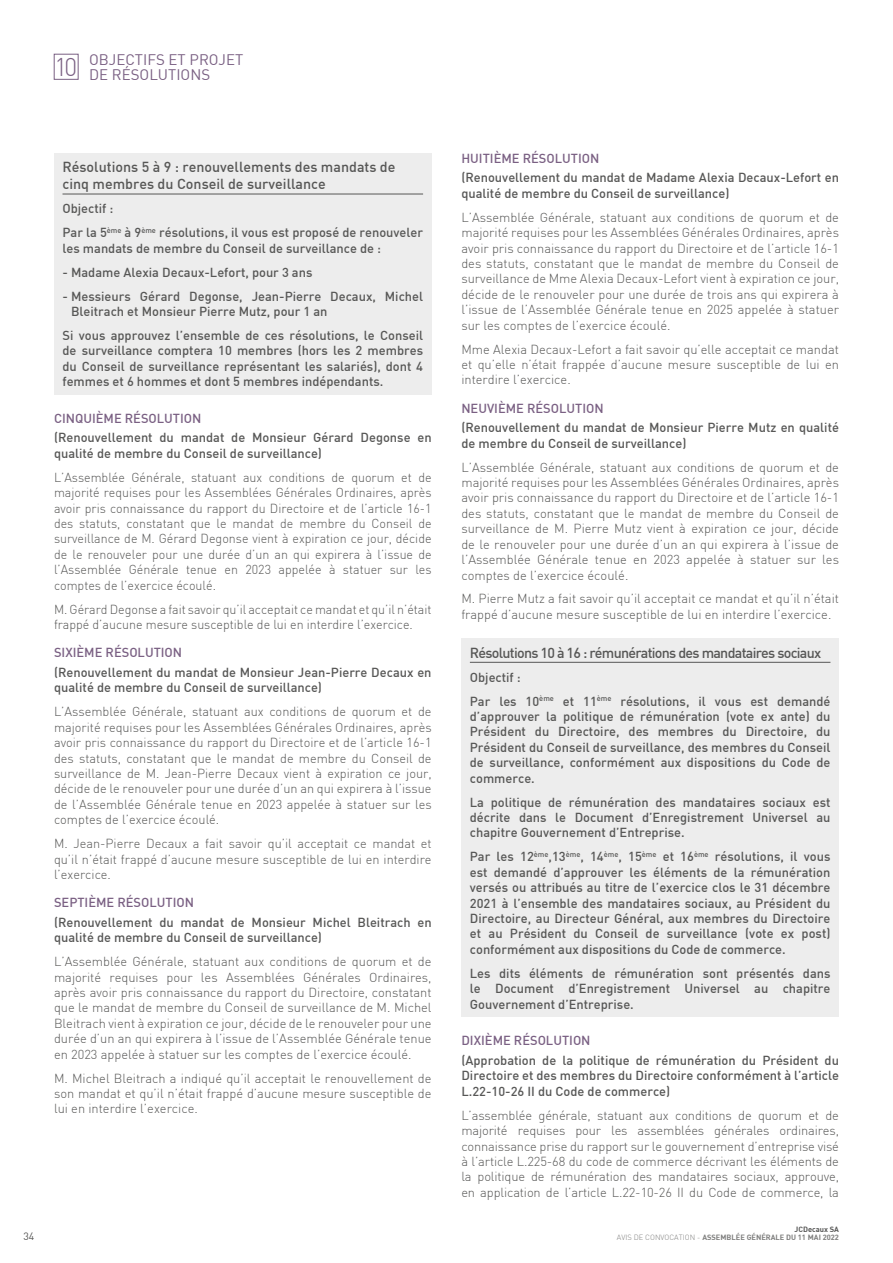
<style>
.page{position:relative;width:893px;height:1263px;background:#fff}
.page>*{position:absolute;margin:0;border:0;box-sizing:border-box;transform-origin:0 0}
.t1{font:15px/15px "DIN";color:#7a6083;text-align:center}
.t2{font:500 14.25px/17.1px "DIN";color:#575756}
.t3{font:500 14.25px "DIN";letter-spacing:-.05em;color:#575756}
.t4{font:300 12.9px/15.5px "DIN";color:#575756;text-align:justify}
.t5{font:500 12.9px/15.5px "DIN";color:#575756}
.t6{font:500 12.9px "DIN";color:#7a6083}
.t7{font:10.5px "DIN";color:#575756}
.t8{font:700 7.5px/7.5px "DIN";color:#7e7e7d;text-align:right}
.s1{font-weight:300;font-size:25.2px}
.s2{color:#575756}
.s3{font-weight:300}
</style>
<div class="page">
<div style="left:54px;top:153px;width:378px;height:242px;background:#ededed"></div>
<hr style="left:63px;top:194px;width:360px;height:1px;background:#575756">
<div style="left:461px;top:638px;width:378px;height:379px;background:#ededed"></div>
<hr style="left:470px;top:662px;width:360px;height:1px;background:#575756">
<div style="left:54px;top:54px;width:24px;height:26px;border:1px solid #7a6083"></div>
<p class="t1" style="left:54px;top:51px;width:190px"><span class="s1">10</span> OBJECTIFS ET PROJET<br>DE RÉSOLUTIONS</p>
<p class="t2" style="left:63px;top:158px;width:334px">Résolutions 5 à 9 : renouvellements des mandats de cinq membres du Conseil de surveillance</p>
<p class="t5" style="left:63px;top:196px;width:362px;line-height:23.9px">Objectif :<br>Par la 5<sup>ème</sup> à 9<sup>ème</sup> résolutions, il vous est proposé de renouveler</p>
<p class="t5" style="left:63px;top:240px;width:320px">les mandats de membre du Conseil de surveillance de :</p>
<p class="t5" style="left:63px;top:264px;width:251px">- Madame Alexia Decaux-Lefort, pour 3 ans</p>
<p class="t5" style="left:71px;top:288px;width:354px;text-indent:-9px">- Messieurs Gérard Degonse, Jean-Pierre Decaux, Michel<br>Bleitrach et Monsieur Pierre Mutz, pour 1 an</p>
<p class="t5" style="left:63px;top:327px;width:362px;text-align:justify">Si vous approuvez l’ensemble de ces résolutions, le Conseil de surveillance comptera 10 membres (hors les 2 membres du Conseil de surveillance représentant les salariés), dont 4 femmes et 6 hommes et dont 5 membres indépendants.</p>
<p class="t6" style="left:54px;top:410px;width:149px">CINQUIÈME RÉSOLUTION</p>
<p class="t5" style="left:54px;top:430px;width:379px">(Renouvellement du mandat de Monsieur Gérard Degonse en qualité de membre du Conseil de surveillance)</p>
<p class="t4" style="left:54px;top:469px;width:379px">L’Assemblée Générale, statuant aux conditions de quorum et de majorité requises pour les Assemblées Générales Ordinaires, après avoir pris connaissance du rapport du Directoire et de l’article 16-1 des statuts, constatant que le mandat de membre du Conseil de surveillance de M. Gérard Degonse vient à expiration ce jour, décide de le renouveler pour une durée d’un an qui expirera à l’issue de l’Assemblée Générale tenue en 2023 appelée à statuer sur les comptes de l’exercice écoulé.</p>
<p class="t4" style="left:54px;top:601px;width:379px">M. Gérard Degonse a fait savoir qu’il acceptait ce mandat et qu’il n’était frappé d’aucune mesure susceptible de lui en interdire l’exercice.</p>
<p class="t6" style="left:54px;top:644px;width:130px">SIXIÈME RÉSOLUTION</p>
<p class="t5" style="left:54px;top:664px;width:379px">(Renouvellement du mandat de Monsieur Jean-Pierre Decaux en qualité de membre du Conseil de surveillance)</p>
<p class="t4" style="left:54px;top:704px;width:379px">L’Assemblée Générale, statuant aux conditions de quorum et de majorité requises pour les Assemblées Générales Ordinaires, après avoir pris connaissance du rapport du Directoire et de l’article 16-1 des statuts, constatant que le mandat de membre du Conseil de surveillance de M. Jean-Pierre Decaux vient à expiration ce jour, décide de le renouveler pour une durée d’un an qui expirera à l’issue de l’Assemblée Générale tenue en 2023 appelée à statuer sur les comptes de l’exercice écoulé.</p>
<p class="t4" style="left:54px;top:836px;width:379px">M. Jean-Pierre Decaux a fait savoir qu’il acceptait ce mandat et qu’il n’était frappé d’aucune mesure susceptible de lui en interdire l’exercice.</p>
<p class="t6" style="left:54px;top:894px;width:142px">SEPTIÈME RÉSOLUTION</p>
<p class="t5" style="left:54px;top:914px;width:379px">(Renouvellement du mandat de Monsieur Michel Bleitrach en qualité de membre du Conseil de surveillance)</p>
<p class="t4" style="left:54px;top:954px;width:379px">L’Assemblée Générale, statuant aux conditions de quorum et de majorité requises pour les Assemblées Générales Ordinaires, après avoir pris connaissance du rapport du Directoire, constatant que le mandat de membre du Conseil de surveillance de M. Michel Bleitrach vient à expiration ce jour, décide de le renouveler pour une durée d’un an qui expirera à l’issue de l’Assemblée Générale tenue en 2023 appelée à statuer sur les comptes de l’exercice écoulé.</p>
<p class="t4" style="left:54px;top:1070px;width:379px">M. Michel Bleitrach a indiqué qu’il acceptait le renouvellement de son mandat et qu’il n’était frappé d’aucune mesure susceptible de lui en interdire l’exercice.</p>
<p class="t6" style="left:461px;top:150px;width:139px">HUITIÈME RÉSOLUTION</p>
<p class="t5" style="left:461px;top:170px;width:379px">(Renouvellement du mandat de Madame Alexia Decaux-Lefort en qualité de membre du Conseil de surveillance)</p>
<p class="t4" style="left:461px;top:209px;width:379px">L’Assemblée Générale, statuant aux conditions de quorum et de majorité requises pour les Assemblées Générales Ordinaires, après avoir pris connaissance du rapport du Directoire et de l’article 16-1 des statuts, constatant que le mandat de membre du Conseil de surveillance de Mme Alexia Decaux-Lefort vient à expiration ce jour, décide de le renouveler pour une durée de trois ans qui expirera à l’issue de l’Assemblée Générale tenue en 2025 appelée à statuer sur les comptes de l’exercice écoulé.</p>
<p class="t4" style="left:461px;top:341px;width:379px">Mme Alexia Decaux-Lefort a fait savoir qu’elle acceptait ce mandat et qu’elle n’était frappée d’aucune mesure susceptible de lui en interdire l’exercice.</p>
<p class="t6" style="left:461px;top:400px;width:144px">NEUVIÈME RÉSOLUTION</p>
<p class="t5" style="left:461px;top:419px;width:379px">(Renouvellement du mandat de Monsieur Pierre Mutz en qualité de membre du Conseil de surveillance)</p>
<p class="t4" style="left:461px;top:459px;width:379px">L’Assemblée Générale, statuant aux conditions de quorum et de majorité requises pour les Assemblées Générales Ordinaires, après avoir pris connaissance du rapport du Directoire et de l’article 16-1 des statuts, constatant que le mandat de membre du Conseil de surveillance de M. Pierre Mutz vient à expiration ce jour, décide de le renouveler pour une durée d’un an qui expirera à l’issue de l’Assemblée Générale tenue en 2023 appelée à statuer sur les comptes de l’exercice écoulé.</p>
<p class="t4" style="left:461px;top:591px;width:379px">M. Pierre Mutz a fait savoir qu’il acceptait ce mandat et qu’il n’était frappé d’aucune mesure susceptible de lui en interdire l’exercice.</p>
<p class="t3" style="left:470px;top:643px;width:353px">Résolutions 10 à 16 : rémunérations des mandataires sociaux</p>
<p class="t5" style="left:470px;top:665px;width:362px;line-height:23.9px">Objectif :<br>Par les 10<sup>ème</sup> et 11<sup>ème</sup> résolutions, il vous est demandé</p>
<p class="t5" style="left:470px;top:708px;width:362px;text-align:justify">d’approuver la politique de rémunération (vote ex ante) du Président du Directoire, des membres du Directoire, du Président du Conseil de surveillance, des membres du Conseil de surveillance, conformément aux dispositions du Code de commerce.</p>
<p class="t5" style="left:470px;top:794px;width:362px;text-align:justify">La politique de rémunération des mandataires sociaux est décrite dans le Document d’Enregistrement Universel au chapitre Gouvernement d’Entreprise.</p>
<p class="t5" style="left:470px;top:848px;width:362px;text-align:justify">Par les 12<sup>ème</sup>,13<sup>ème</sup>, 14<sup>ème</sup>, 15<sup>ème</sup> et 16<sup>ème</sup> résolutions, il vous est demandé d’approuver les éléments de la rémunération versés ou attribués au titre de l’exercice clos le 31 décembre 2021 à l’ensemble des mandataires sociaux, au Président du Directoire, au Directeur Général, aux membres du Directoire et au Président du Conseil de surveillance (vote ex post) conformément aux dispositions du Code de commerce.</p>
<p class="t5" style="left:470px;top:965px;width:362px;text-align:justify">Les dits éléments de rémunération sont présentés dans le Document d’Enregistrement Universel au chapitre Gouvernement d’Entreprise.</p>
<p class="t6" style="left:461px;top:1032px;width:131px">DIXIÈME RÉSOLUTION</p>
<p class="t5" style="left:461px;top:1052px;width:379px;text-align:justify">(Approbation de la politique de rémunération du Président du Directoire et des membres du Directoire conformément à l’article L.22-10-26 II du Code de commerce)</p>
<p class="t4" style="left:461px;top:1107px;width:379px">L’assemblée générale, statuant aux conditions de quorum et de majorité requises pour les assemblées générales ordinaires, connaissance prise du rapport sur le gouvernement d’entreprise visé à l’article L.225-68 du code de commerce décrivant les éléments de la politique de rémunération des mandataires sociaux, approuve, en application de l’article L.22-10-26 II du Code de commerce, la</p>
<p class="t7" style="left:23px;top:1229px;width:12px">34</p>
<p class="t8" style="left:617px;top:1225px;width:224px"><span class="s2">JCDecaux SA<br></span><span class="s3">AVIS DE CONVOCATION -</span> ASSEMBLÉE GÉNÉRALE DU 11 MAI 2022</p>
</div>
